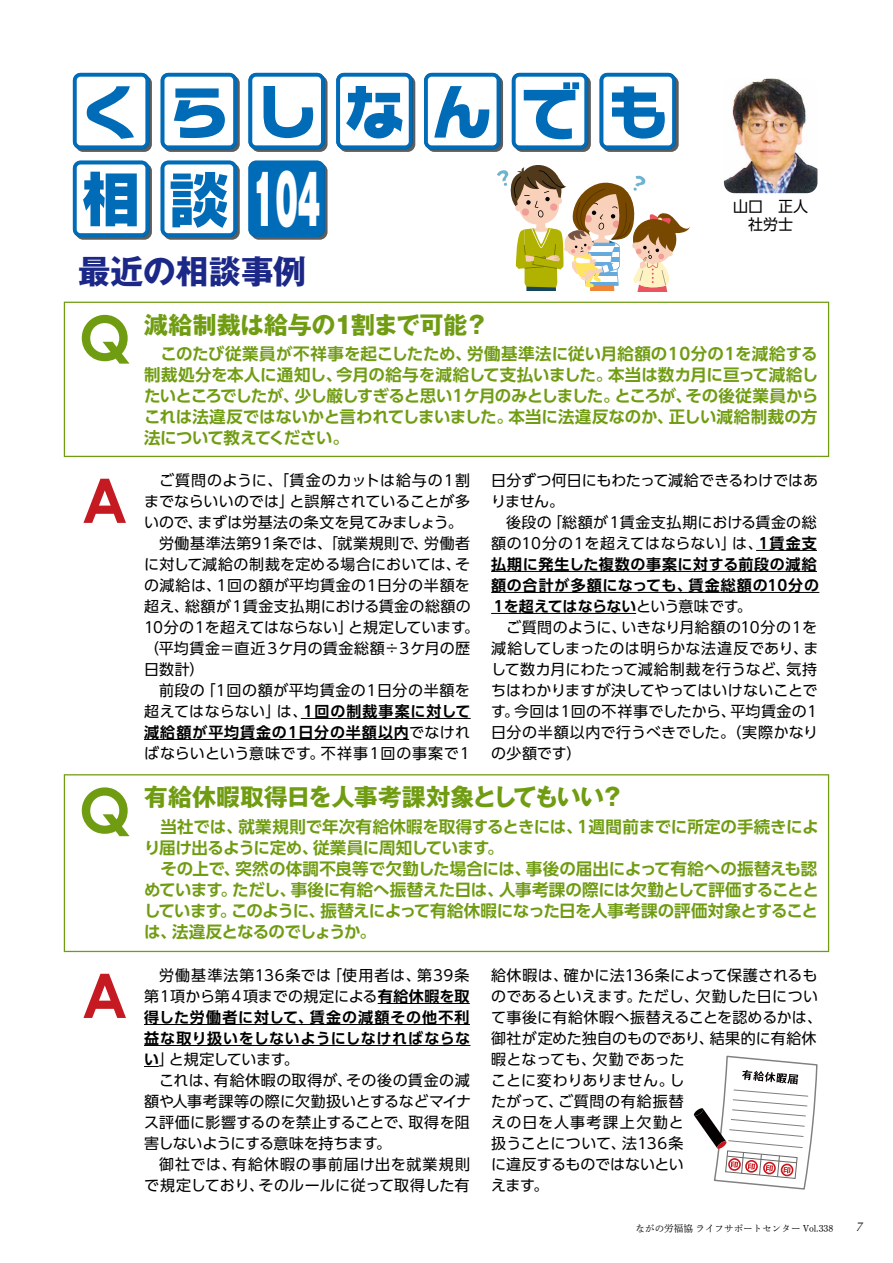
<style>
.page{position:relative;width:893px;height:1263px;background:#fff}
.page>*{position:absolute;margin:0;border:0;box-sizing:border-box;transform-origin:0 0}
.t1{font:900 66px "Gothic MB101 Pro";color:#fff;scale:.45 1}
.t2{font:700 61.5px "Century Gothic";color:#709c12}
.t3{font:700 61.5px "Century Gothic";color:#c61a22}
.t4{font:700 33px "Gothic MB101 Pro";letter-spacing:-.015em;color:#1c2888}
.t5{font:700 24px "Gothic MB101 Pro";letter-spacing:-.02em;color:#709c12}
.t6{font:700 16.5px/21px "UD Shin Go Pro De";letter-spacing:-.02em;color:#709c12;text-align:justify}
.t7{font:15px/21px "UD Shin Go Pro";letter-spacing:.01em;color:#000;text-align:right}
.t8{font:700 15px/21px "UD Shin Go Pro De";letter-spacing:.05em;color:#000}
.t9{font:15px "UD Shin Go Pro";letter-spacing:.03em;color:#000}
.t10{font:15px "UD Shin Go Pro";letter-spacing:-.02em;color:#000}
.t11{font:15px/21px "UD Shin Go Pro";letter-spacing:-.01em;color:#000}
.t12{font:15px "UD Shin Go Pro";letter-spacing:-.015em;color:#000}
.t13{font:15px "UD Shin Go Pro";letter-spacing:.035em;color:#000}
.t14{font:15px "UD Shin Go Pro";letter-spacing:.055em;color:#000}
.t15{font:italic 12.75px "Optima";color:#000}
.t16{font:9.6px "Shuei Min Pr 5 L";color:#000}
.s1{font-family:"UD Shin Go Pro De";font-weight:700}
.s2{font-family:"UD Shin Go Pro";font-weight:400}
</style>
<div class="page">
<svg style="left:64px;top:302px;width:765px;height:155px"></svg>
<hr style="left:301px;top:718px;width:170px;height:1px;background:#000">
<hr style="left:144px;top:739px;width:265px;height:1px;background:#000">
<hr style="left:756px;top:550px;width:61px;height:1px;background:#000">
<hr style="left:491px;top:571px;width:326px;height:1px;background:#000">
<hr style="left:491px;top:592px;width:328px;height:1px;background:#000">
<hr style="left:491px;top:613px;width:145px;height:1px;background:#000">
<svg style="left:64px;top:774px;width:765px;height:178px"></svg>
<hr style="left:378px;top:1003px;width:92px;height:1px;background:#000">
<hr style="left:144px;top:1024px;width:326px;height:1px;background:#000">
<hr style="left:144px;top:1045px;width:326px;height:1px;background:#000">
<svg style="left:144px;top:1066px;width:15px;height:1px"></svg>
<svg style="left:693px;top:1055px;width:125px;height:135px"></svg>
<svg style="left:497px;top:165px;width:193px;height:126px"></svg>
<svg style="left:73px;top:73px;width:79px;height:79px"></svg>
<svg style="left:161px;top:73px;width:79px;height:79px"></svg>
<svg style="left:248px;top:73px;width:79px;height:79px"></svg>
<svg style="left:336px;top:73px;width:79px;height:79px"></svg>
<svg style="left:424px;top:73px;width:79px;height:79px"></svg>
<svg style="left:512px;top:73px;width:79px;height:79px"></svg>
<svg style="left:600px;top:73px;width:79px;height:79px"></svg>
<svg style="left:73px;top:161px;width:79px;height:79px"></svg>
<svg style="left:161px;top:161px;width:79px;height:79px"></svg>
<svg style="left:248px;top:161px;width:79px;height:79px;background:#096cb2"></svg>
<img style="left:724px;top:78px;width:93px;height:115px">
<h1 class="t1" style="left:253px;top:145px;width:152px">104</h1>
<h3 class="t4" style="left:78px;top:244px;width:230px">最近の相談事例</h3>
<p class="t7" style="left:733px;top:197px;width:77px;line-height:18px;text-align:center">山口 正人社労士</p>
<h2 class="t2" style="left:79px;top:299px;width:53px">Q</h2>
<h3 class="t5" style="left:144px;top:305px;width:346px">減給制裁は給与の１割まで可能？</h3>
<p class="t6" style="left:144px;top:343px;width:676px;text-indent:16px">このたび従業員が不祥事を起こしたため、労働基準法に従い月給額の１0分の１を減給する制裁処分を本人に通知し、今月の給与を減給して支払いました。本当は数カ月に亘って減給したいところでしたが、少し厳しすぎると思い１ケ月のみとしました。ところが、その後従業員からこれは法違反ではないかと言われてしまいました。本当に法違反なのか、正しい減給制裁の方法について教えてください。</p>
<h2 class="t3" style="left:82px;top:462px;width:47px">A</h2>
<p class="t7" style="left:159px;top:469px;width:313px">ご質問のように、「賃金のカットは給与の１割</p>
<p class="t7" style="left:144px;top:490px;width:328px">までならいいのでは」と誤解されていることが多</p>
<p class="t7" style="left:144px;top:511px;width:320px">いので、まずは労基法の条文を見てみましょう。</p>
<p class="t9" style="left:159px;top:531px;width:313px">労働基準法第9１条では、「就業規則で、労働者</p>
<p class="t7" style="left:144px;top:553px;width:328px">に対して減給の制裁を定める場合においては、そ</p>
<p class="t13" style="left:144px;top:573px;width:327px">の減給は、１回の額が平均賃金の１日分の半額を</p>
<p class="t7" style="left:144px;top:595px;width:328px">超え、総額が１賃金支払期における賃金の総額の</p>
<p class="t12" style="left:144px;top:615px;width:337px">10分の１を超えてはならない」と規定しています。</p>
<p class="t7" style="left:144px;top:637px;width:328px">（平均賃金＝直近３ケ月の賃金総額÷３ケ月の歴</p>
<p class="t7" style="left:144px;top:658px;width:62px">日数計）</p>
<p class="t9" style="left:159px;top:678px;width:312px">前段の「１回の額が平均賃金の１日分の半額を</p>
<p class="t7" style="left:144px;top:700px;width:328px">超えてはならない」は、<span class="s1">１回の制裁事案に対して</span></p>
<p class="t8" style="left:144px;top:721px;width:328px">減給額が平均賃金の１日分の半額以内<span class="s2">でなけれ</span></p>
<p class="t9" style="left:144px;top:741px;width:330px">ばならいという意味です。不祥事１回の事案で１</p>
<p class="t11" style="left:491px;top:469px;width:329px">日分ずつ何日にもわたって減給できるわけではありません。</p>
<p class="t7" style="left:491px;top:511px;width:327px">後段の「総額が１賃金支払期における賃金の総額の10分の１を超えてはならない」は、<span class="s1">１賃金支</span></p>
<p class="t8" style="left:491px;top:553px;width:329px">払期に発生した複数の事案に対する前段の減給額の合計が多額になっても、賃金総額の10分の<br>１を超えてはならない<span class="s2">という意味です。</span></p>
<p class="t7" style="left:491px;top:616px;width:330px;text-align:left;text-indent:15px">ご質問のように、いきなり月給額の10分の１を減給してしまったのは明らかな法違反であり、まして数カ月にわたって減給制裁を行うなど、気持ちはわかりますが決してやってはいけないことです。今回は１回の不祥事でしたから、平均賃金の１日分の半額以内で行うべきでした。（実際かなりの少額です）</p>
<h2 class="t2" style="left:79px;top:772px;width:53px">Q</h2>
<h3 class="t5" style="left:144px;top:777px;width:482px">有給休暇取得日を人事考課対象としてもいい？</h3>
<p class="t6" style="left:144px;top:815px;width:676px;text-indent:16px">当社では、就業規則で年次有給休暇を取得するときには、１週間前までに所定の手続きにより届け出るように定め、従業員に周知しています。</p>
<p class="t6" style="left:144px;top:857px;width:676px;text-indent:16px">その上で、突然の体調不良等で欠勤した場合には、事後の届出によって有給への振替えも認めています。ただし、事後に有給へ振替えた日は、人事考課の際には欠勤として評価することとしています。このように、振替えによって有給休暇になった日を人事考課の評価対象とすることは、法違反となるのでしょうか。</p>
<h2 class="t3" style="left:82px;top:957px;width:47px">A</h2>
<p class="t7" style="left:144px;top:964px;width:327px">労働基準法第136条では「使用者は、第39条第１項から第４項までの規定による<span class="s1">有給休暇を取</span></p>
<p class="t8" style="left:144px;top:1006px;width:328px">得した労働者に対して、賃金の減額その他不利益な取り扱いをしないようにしなければならな</p>
<p class="t10" style="left:144px;top:1047px;width:156px"><span class="s1">い</span>」と規定しています。</p>
<p class="t9" style="left:159px;top:1068px;width:312px">これは、有給休暇の取得が、その後の賃金の減</p>
<p class="t7" style="left:144px;top:1090px;width:328px">額や人事考課等の際に欠勤扱いとするなどマイナ</p>
<p class="t7" style="left:144px;top:1111px;width:327px">ス評価に影響するのを禁止することで、取得を阻</p>
<p class="t10" style="left:144px;top:1131px;width:249px">害しないようにする意味を持ちます。</p>
<p class="t14" style="left:159px;top:1152px;width:313px">御社では、有給休暇の事前届け出を就業規則</p>
<p class="t7" style="left:144px;top:1174px;width:327px">で規定しており、そのルールに従って取得した有</p>
<p class="t7" style="left:491px;top:964px;width:332px;text-align:left">給休暇は、確かに法136条によって保護されるものであるといえます。ただし、欠勤した日について事後に有給休暇へ振替えることを認めるかは、御社が定めた独自のものであり、結果的に有給休暇となっても、欠勤であった<br>ことに変わりありません。し<br>たがって、ご質問の有給振替<br>えの日を人事考課上欠勤と<br>扱うことについて、法136条<br>に違反するものではないとい<br>えます。</p>
<p class="t16" style="left:635px;top:1220px;width:199px">ながの労福協 ライフサポートセンター Vol.338</p>
<p class="t15" style="left:856px;top:1219px;width:9px">7</p>
</div>
